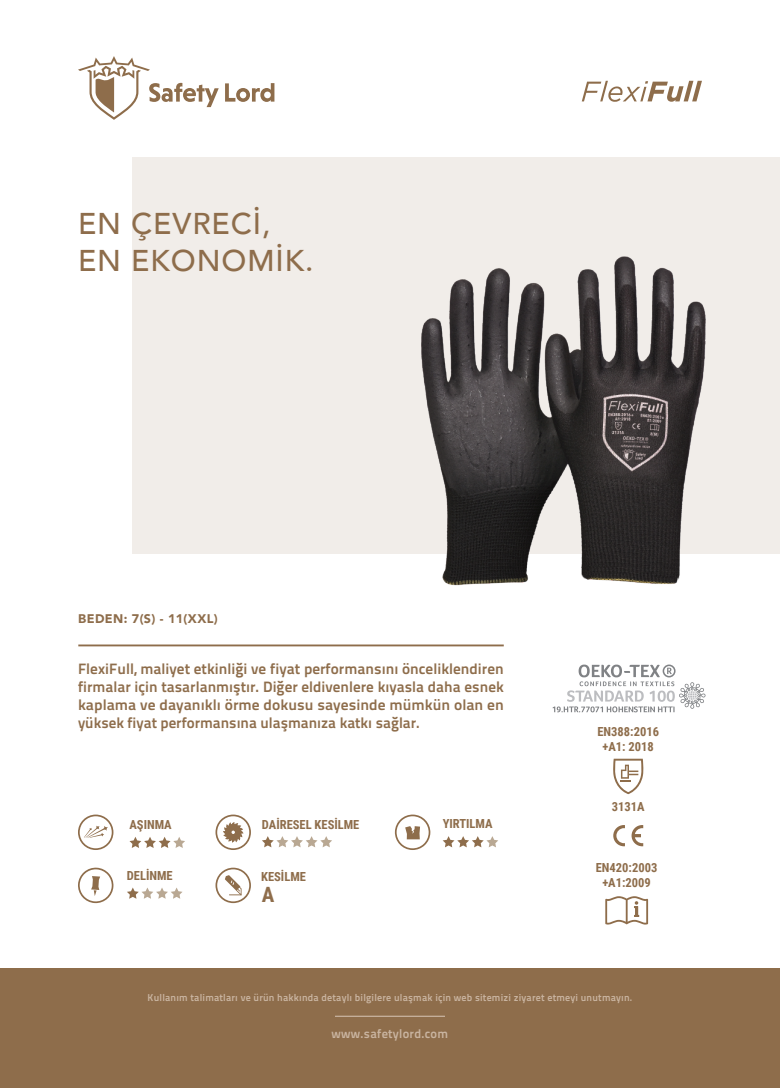
<style>
.page{position:relative;width:780px;height:1088px;background:#fff}
.page>*{position:absolute;margin:0;border:0;box-sizing:border-box;transform-origin:0 0}
.t1{font:500 30px/37.5px "Avenir";letter-spacing:.03em;color:#8e6d4b}
.t2{font:700 21.12px "Roboto Condensed";color:#8e6d4b}
.t3{font:15px/18px "Titillium Text 25 L 800 wt";color:#8e6d4b;text-align:justify}
.t4{font:700 12.5px/15px "Roboto Condensed";color:#8e6d4b;text-align:center}
.t5{font:900 12.5px "Avenir";letter-spacing:.03em;color:#8e6d4b}
.t6{font:12.5px "Titillium Text 25 L 800 wt";letter-spacing:.02em;color:#c9b4a0}
.t7{font:10px "Titillium Text 25 L 800 wt";letter-spacing:.02em;color:#c9b4a0}
</style>
<div class="page">
<div style="left:0;top:968px;width:780px;height:120px;background:#8e6d4b"></div>
<div style="left:133px;top:157px;width:647px;height:397px;background:#f1ede9"></div>
<svg style="left:78px;top:814px;width:35px;height:36px"></svg>
<svg style="left:129px;top:837px;width:56px;height:11px"></svg>
<svg style="left:394px;top:814px;width:36px;height:36px"></svg>
<svg style="left:442px;top:836px;width:56px;height:11px"></svg>
<svg style="left:215px;top:814px;width:36px;height:36px"></svg>
<svg style="left:613px;top:825px;width:12px;height:21px"></svg>
<svg style="left:631px;top:825px;width:12px;height:21px"></svg>
<svg style="left:605px;top:896px;width:43px;height:29px"></svg>
<svg style="left:613px;top:759px;width:31px;height:35px"></svg>
<hr style="left:78px;top:644px;width:425px;height:2px;background:#8e6d4b">
<hr style="left:335px;top:1015px;width:110px;height:2px;background:#c9b4a0">
<svg style="left:127px;top:887px;width:55px;height:12px"></svg>
<svg style="left:78px;top:867px;width:36px;height:36px"></svg>
<svg style="left:215px;top:868px;width:36px;height:35px"></svg>
<svg style="left:552px;top:664px;width:153px;height:48px"></svg>
<svg style="left:225px;top:83px;width:49px;height:19px"></svg>
<svg style="left:78px;top:56px;width:141px;height:64px"></svg>
<svg style="left:581px;top:81px;width:121px;height:21px"></svg>
<img style="left:421px;top:256px;width:284px;height:330px">
<svg style="left:262px;top:836px;width:70px;height:11px"></svg>
<h1 class="t1" style="left:78px;top:203px;width:237px">EN ÇEVRECİ,<br>EN EKONOMİK.</h1>
<p class="t5" style="left:78px;top:608px;width:141px">BEDEN: 7(S) - 11(XXL)</p>
<p class="t3" style="left:78px;top:659px;width:427px">FlexiFull, maliyet etkinliği ve fiyat performansını önceliklendiren firmalar için tasarlanmıştır. Diğer eldivenlere kıyasla daha esnek kaplama ve dayanıklı örme dokusu sayesinde mümkün olan en yüksek fiyat performansına ulaşmanıza katkı sağlar.</p>
<p class="t4" style="left:262px;top:816px;width:99px">DAİRESEL KESİLME</p>
<p class="t4" style="left:129px;top:816px;width:44px">AŞINMA</p>
<p class="t4" style="left:442px;top:816px;width:51px">YIRTILMA</p>
<p class="t4" style="left:127px;top:868px;width:47px">DELİNME</p>
<p class="t4" style="left:261px;top:869px;width:46px">KESİLME</p>
<h2 class="t2" style="left:262px;top:880px;width:14px">A</h2>
<p class="t4" style="left:597px;top:723px;width:63px">EN388:2016 +A1: 2018</p>
<p class="t4" style="left:611px;top:799px;width:34px">3131A</p>
<p class="t4" style="left:595px;top:859px;width:63px">EN420:2003 +A1:2009</p>
<p class="t7" style="left:148px;top:989px;width:486px">Kullanım talimatları ve ürün hakkında detaylı bilgilere ulaşmak için web sitemizi ziyaret etmeyi unutmayın.</p>
<p class="t6" style="left:331px;top:1024px;width:118px">www.safetylord.com</p>
</div>
